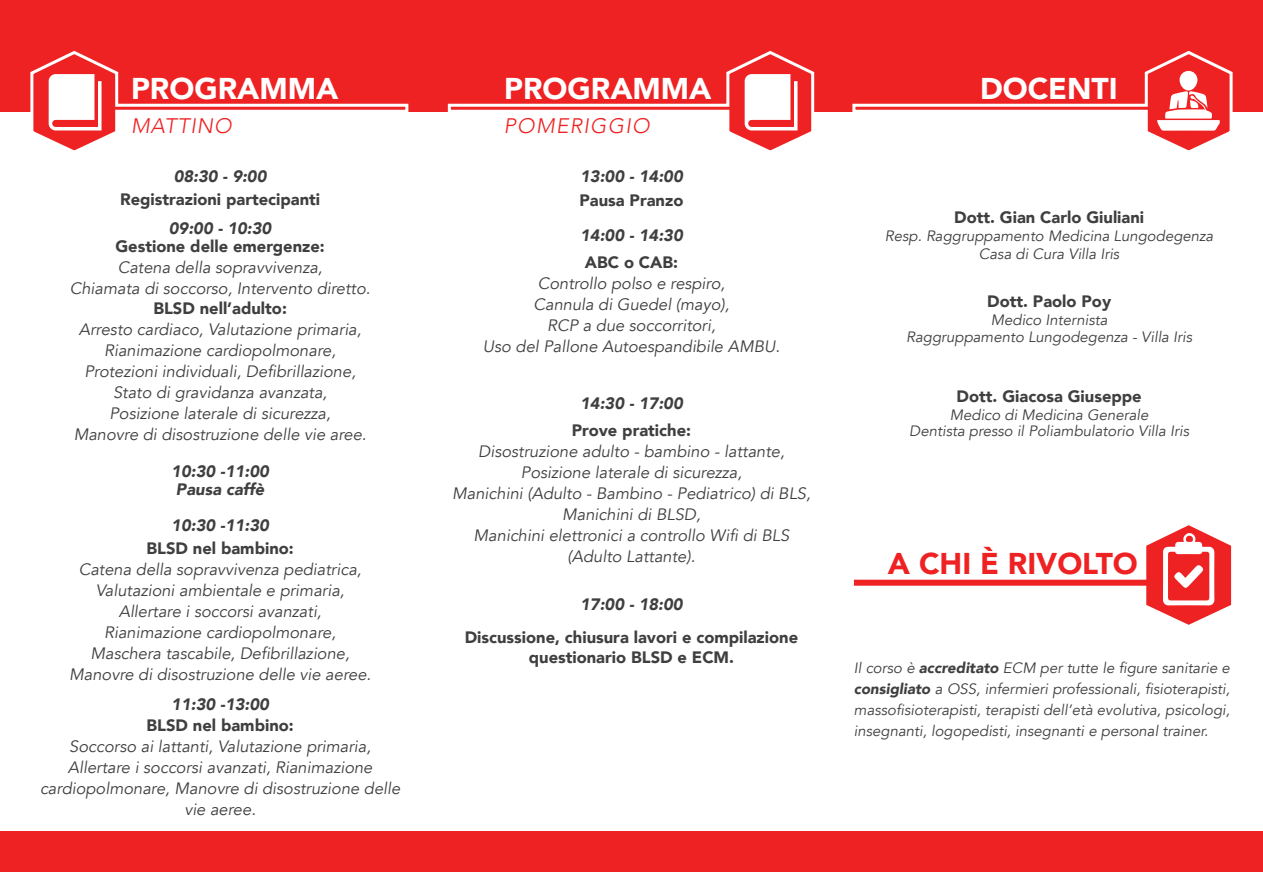
<style>
.page{position:relative;width:1263px;height:893px;background:#fff}
.page>*{position:absolute;margin:0;border:0;box-sizing:border-box;transform-origin:0 0}
.t1{font:900 30px "Avenir";color:#fff}
.t2{font:900 30px "Avenir";color:#ee2223}
.t3{font:italic 300 21px "Avenir";letter-spacing:.06em;color:#ee2223}
.t4{font:italic 16.5px/21px "Avenir";color:#3f3f40;text-align:center}
.t5{font:900 16.5px/19.5px "Avenir";color:#3f3f40;text-align:center}
.t6{font:italic 900 16.5px/18px "Avenir";color:#3f3f40}
.t7{font:italic 15px/21px "Avenir";color:#3f3f40;text-align:center}
.s1{font-weight:900}
</style>
<div class="page">
<div style="left:0;top:831px;width:1263px;height:41px;background:#ee2223"></div>
<svg style="left:854px;top:525px;width:377px;height:100px"></svg>
<div style="left:0;top:0;width:1263px;height:111px;background:#ee2223"></div>
<svg style="left:29px;top:50px;width:381px;height:101px"></svg>
<svg style="left:446px;top:50px;width:370px;height:101px"></svg>
<svg style="left:851px;top:50px;width:383px;height:101px"></svg>
<h1 class="t1" style="left:131px;top:63px;width:209px">PROGRAMMA</h1>
<p class="t3" style="left:131px;top:113px;width:102px">MATTINO</p>
<p class="t6" style="left:174px;top:167px;width:94px">08:30 - 9:00</p>
<p class="t5" style="left:120px;top:189px;width:202px">Registrazioni partecipanti</p>
<p class="t6" style="left:169px;top:219px;width:104px">09:00 - 10:30</p>
<p class="t5" style="left:115px;top:236px;width:211px">Gestione delle emergenze:</p>
<p class="t4" style="left:70px;top:257px;width:302px">Catena della sopravvivenza,<br>Chiamata di soccorso, Intervento diretto.</p>
<p class="t5" style="left:153px;top:298px;width:135px">BLSD nell’adulto:</p>
<p class="t4" style="left:74px;top:319px;width:294px">Arresto cardiaco, Valutazione primaria, Rianimazione cardiopolmonare, Protezioni individuali, Defibrillazione, Stato di gravidanza avanzata,<br>Posizione laterale di sicurezza,<br>Manovre di disostruzione delle vie aree.</p>
<p class="t6" style="left:171px;top:462px;width:99px">10:30 -11:00<br>Pausa caffè</p>
<p class="t6" style="left:171px;top:516px;width:99px">10:30 -11:30</p>
<p class="t5" style="left:146px;top:538px;width:149px">BLSD nel bambino:</p>
<p class="t4" style="left:69px;top:559px;width:303px">Catena della sopravvivenza pediatrica, Valutazioni ambientale e primaria, Allertare i soccorsi avanzati, Rianimazione cardiopolmonare, Maschera tascabile, Defibrillazione, Manovre di disostruzione delle vie aeree.</p>
<p class="t6" style="left:171px;top:695px;width:99px">11:30 -13:00</p>
<p class="t5" style="left:146px;top:715px;width:149px">BLSD nel bambino:</p>
<p class="t4" style="left:40px;top:736px;width:362px">Soccorso ai lattanti, Valutazione primaria, Allertare i soccorsi avanzati, Rianimazione cardiopolmonare, Manovre di disostruzione delle vie aeree.</p>
<h1 class="t1" style="left:504px;top:63px;width:209px">PROGRAMMA</h1>
<p class="t3" style="left:504px;top:113px;width:147px">POMERIGGIO</p>
<p class="t6" style="left:580px;top:167px;width:104px">13:00 - 14:00</p>
<p class="t5" style="left:579px;top:190px;width:105px">Pausa Pranzo</p>
<p class="t6" style="left:580px;top:227px;width:104px">14:00 - 14:30</p>
<p class="t5" style="left:585px;top:253px;width:95px">ABC o CAB:</p>
<p class="t4" style="left:483px;top:274px;width:299px">Controllo polso e respiro,<br>Cannula di Guedel (mayo),<br>RCP a due soccorritori,<br>Uso del Pallone Autoespandibile AMBU.</p>
<p class="t6" style="left:580px;top:394px;width:104px">14:30 - 17:00</p>
<p class="t5" style="left:572px;top:420px;width:121px">Prove pratiche:</p>
<p class="t4" style="left:452px;top:441px;width:360px">Disostruzione adulto - bambino - lattante, Posizione laterale di sicurezza,<br>Manichini (Adulto - Bambino - Pediatrico) di BLS, Manichini di BLSD,<br>Manichini elettronici a controllo Wifi di BLS (Adulto Lattante).</p>
<p class="t6" style="left:580px;top:595px;width:104px">17:00 - 18:00</p>
<p class="t5" style="left:465px;top:627px;width:335px">Discussione, chiusura lavori e compilazione questionario BLSD e ECM.</p>
<h1 class="t1" style="left:980px;top:63px;width:139px">DOCENTI</h1>
<p class="t5" style="left:954px;top:207px;width:192px">Dott. Gian Carlo Giuliani</p>
<p class="t7" style="left:885px;top:227px;width:330px;line-height:18px">Resp. Raggruppamento Medicina Lungodegenza<br>Casa di Cura Villa Iris</p>
<p class="t5" style="left:987px;top:291px;width:125px">Dott. Paolo Poy</p>
<p class="t7" style="left:906px;top:312px;width:287px;line-height:16.5px">Medico Internista<br>Raggruppamento Lungodegenza - Villa Iris</p>
<p class="t5" style="left:956px;top:386px;width:187px">Dott. Giacosa Giuseppe</p>
<p class="t7" style="left:909px;top:407px;width:281px;line-height:16.5px">Medico di Medicina Generale<br>Dentista presso il Poliambulatorio Villa Iris</p>
<h1 class="t2" style="left:888px;top:538px;width:251px">A CHI È RIVOLTO</h1>
<p class="t7" style="left:854px;top:657px;width:378px;text-align:justify">Il corso è <span class="s1">accreditato</span> ECM per tutte le figure sanitarie e <span class="s1">consigliato</span> a OSS, infermieri professionali, fisioterapisti, massofisioterapisti, terapisti dell’età evolutiva, psicologi, insegnanti, logopedisti, insegnanti e personal trainer.</p>
</div>
